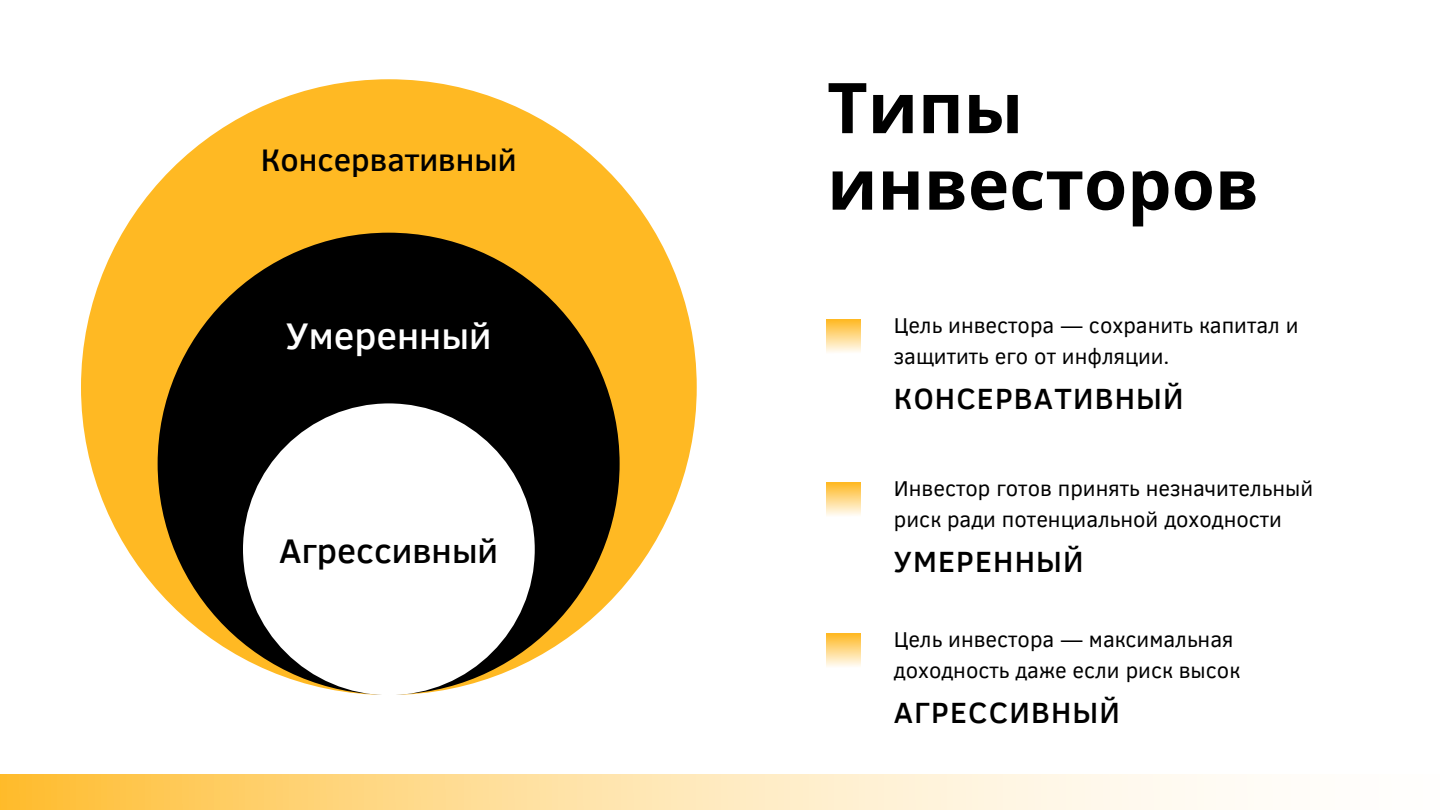
<style>
.page{position:relative;width:1440px;height:810px;background:#fff}
.page>*{position:absolute;margin:0;border:0;box-sizing:border-box;transform-origin:0 0}
.t1{font:700 70px/76.5px "Noto Sans";color:#000}
.t2{font:500 38px "Clear Sans";color:#fff}
.t3{font:500 35px "Clear Sans";color:#000}
.t4{font:500 32px "Clear Sans";color:#000}
.t5{font:500 30px "Clear Sans";letter-spacing:.04em;color:#000}
.t6{font:22px/30.8px "Clear Sans";color:#000}
</style>
<div class="page">
<div style="left:827px;top:319px;width:34px;height:34px;background:linear-gradient(to bottom,#ffb820,#fffaef)"></div>
<svg style="left:827px;top:483px;width:34px;height:33px"></svg>
<svg style="left:827px;top:634px;width:34px;height:33px"></svg>
<svg style="left:0;top:774px;width:1235px;height:36px;background:#ffe1a5"></svg>
<div style="left:81px;top:79px;width:616px;height:616px;background:#ffb923;border-radius:50%"></div>
<div style="left:158px;top:233px;width:462px;height:462px;background:#000;border-radius:50%"></div>
<div style="left:243px;top:403px;width:292px;height:292px;background:#fff;border-radius:50%"></div>
<p class="t4" style="left:261px;top:136px;width:257px">Консервативный</p>
<p class="t2" style="left:286px;top:308px;width:207px">Умеренный</p>
<p class="t3" style="left:279px;top:525px;width:220px">Агрессивный</p>
<p class="t1" style="left:827px;top:68px;width:433px">Типы инвесторов</p>
<p class="t6" style="left:894px;top:309px;width:406px">Цель инвестора — сохранить капитал и защитить его от инфляции.</p>
<p class="t5" style="left:894px;top:377px;width:291px">КОНСЕРВАТИВНЫЙ</p>
<p class="t6" style="left:894px;top:472px;width:421px">Инвестор готов принять незначительный риск ради потенциальной доходности</p>
<p class="t5" style="left:894px;top:540px;width:191px">УМЕРЕННЫЙ</p>
<p class="t6" style="left:894px;top:623px;width:348px">Цель инвестора — максимальная доходность даже если риск высок</p>
<p class="t5" style="left:894px;top:691px;width:228px">АГРЕССИВНЫЙ</p>
</div>
